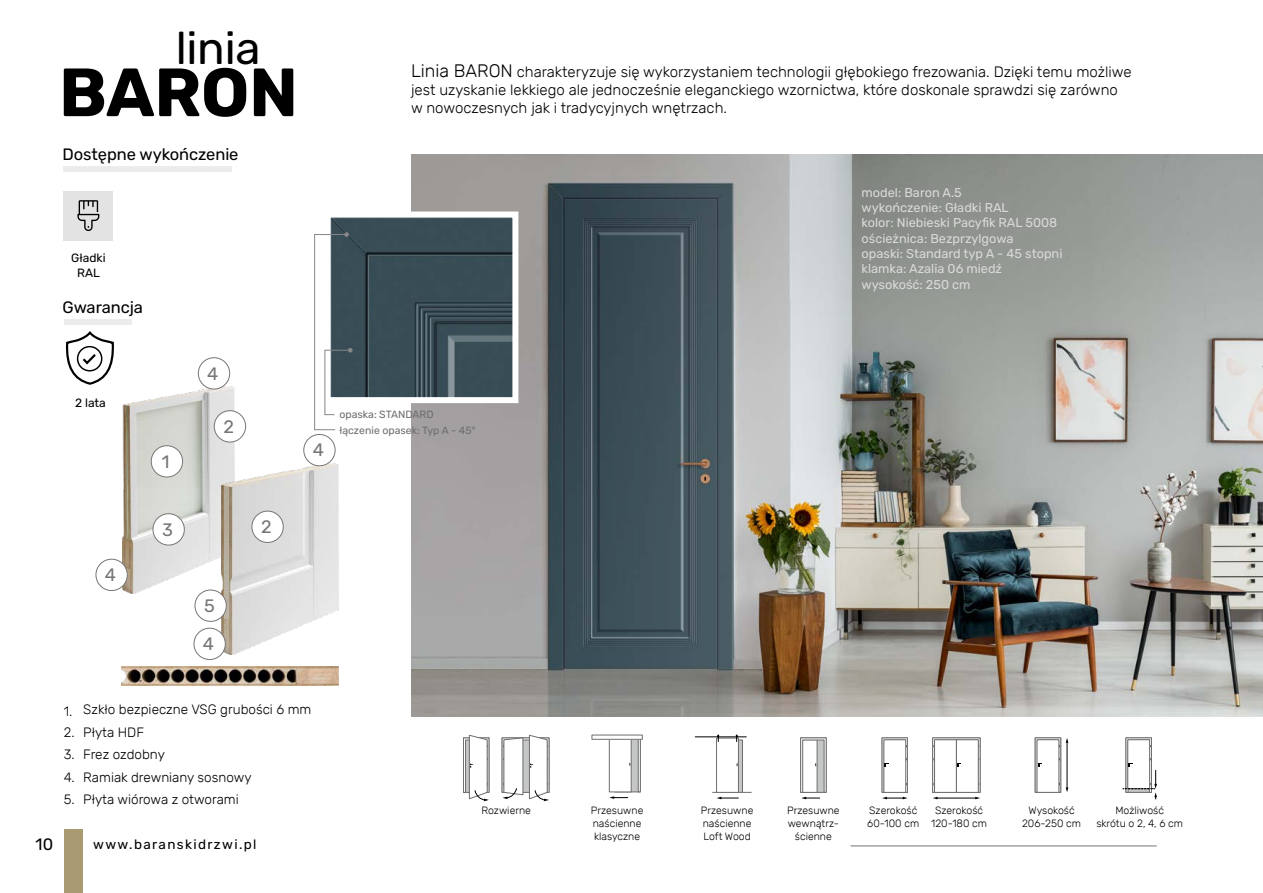
<style>
.page{position:relative;width:1263px;height:893px;background:#fff}
.page>*{position:absolute;margin:0;border:0;box-sizing:border-box;transform-origin:0 0}
.t1{font:700 68.1px "Rubik";letter-spacing:-.005em;color:#000}
.t2{font:45.6px "Rubik";letter-spacing:-.005em;color:#000}
.t3{font:18px "Rubik";color:#767675}
.t4{font:16.5px "Rubik";letter-spacing:-.005em;color:#000}
.t5{font:300 15px/18px "Rubik";color:#000}
.t6{font:300 13.5px "Rubik";color:#000}
.t7{font:13.5px "Rubik";letter-spacing:.1em;color:#000}
.t8{font:12.75px/15.3px "Rubik";color:#d9dada}
.t9{font:12px/14.4px "Rubik";color:#000;text-align:center}
.t10{font:300 10.5px/12.6px "Rubik";color:#000;text-align:center}
.t11{font:10.5px/16.5px "Rubik";color:#6e6e6e}
.s1{font-size:18px}
</style>
<div class="page">
<div style="left:64px;top:829px;width:19px;height:64px;background:#a99a72"></div>
<hr style="left:850px;top:845px;width:307px;height:1px;background:#818586">
<svg style="left:463px;top:735px;width:26px;height:66px"></svg>
<svg style="left:502px;top:735px;width:47px;height:66px"></svg>
<div style="left:721px;top:740px;width:22px;height:53px;background:#c5c6c6;border:1px solid #6e6e6e"></div>
<div style="left:716px;top:738px;width:23px;height:55px;background:#fff;border:1px solid #6e6e6e"></div>
<svg style="left:713px;top:792px;width:38px;height:7px"></svg>
<hr style="left:695px;top:736px;width:51px;height:1px;background:#000">
<svg style="left:717px;top:735px;width:2px;height:7px"></svg>
<svg style="left:800px;top:737px;width:26px;height:62px"></svg>
<svg style="left:1035px;top:737px;width:33px;height:56px"></svg>
<svg style="left:1123px;top:737px;width:34px;height:62px"></svg>
<img style="left:411px;top:154px;width:852px;height:562px">
<div style="left:64px;top:166px;width:168px;height:6px;background:#ececec"></div>
<div style="left:64px;top:319px;width:67px;height:6px;background:#ececec"></div>
<div style="left:64px;top:191px;width:49px;height:49px;background:#e3e3e3"></div>
<svg style="left:77px;top:200px;width:22px;height:31px"></svg>
<svg style="left:65px;top:331px;width:49px;height:54px"></svg>
<div style="left:614px;top:737px;width:27px;height:55px;background:#c5c6c6;border:1px solid #6e6e6e"></div>
<div style="left:609px;top:739px;width:23px;height:53px;background:#fff;border:1px solid #6e6e6e"></div>
<svg style="left:637px;top:740px;width:4px;height:53px"></svg>
<hr style="left:592px;top:735px;width:50px;height:4px;background:#fff">
<div style="left:591px;top:735px;width:52px;height:5px;border:1px solid #6e6e6e"></div>
<svg style="left:609px;top:796px;width:19px;height:3px"></svg>
<svg style="left:882px;top:737px;width:26px;height:62px"></svg>
<svg style="left:932px;top:737px;width:48px;height:62px"></svg>
<img style="left:123px;top:386px;width:111px;height:207px">
<img style="left:221px;top:463px;width:117px;height:191px">
<div style="left:151px;top:446px;width:32px;height:31px;background:#fff;border-radius:50%"></div>
<div style="left:151px;top:445px;width:32px;height:32px;border:1px solid #767675;border-radius:50%"></div>
<div style="left:252px;top:511px;width:31px;height:31px;background:#fff;border-radius:50%"></div>
<div style="left:252px;top:511px;width:32px;height:32px;border:1px solid #767675;border-radius:50%"></div>
<div style="left:214px;top:411px;width:32px;height:31px;background:#fff;border-radius:50%"></div>
<div style="left:214px;top:410px;width:32px;height:32px;border:1px solid #767675;border-radius:50%"></div>
<div style="left:153px;top:514px;width:31px;height:31px;background:#fff;border-radius:50%"></div>
<div style="left:153px;top:513px;width:32px;height:32px;border:1px solid #767675;border-radius:50%"></div>
<div style="left:194px;top:628px;width:31px;height:31px;background:#fff;border-radius:50%"></div>
<div style="left:194px;top:628px;width:32px;height:32px;border:1px solid #767675;border-radius:50%"></div>
<div style="left:304px;top:434px;width:31px;height:32px;background:#fff;border-radius:50%"></div>
<div style="left:303px;top:434px;width:32px;height:32px;border:1px solid #767675;border-radius:50%"></div>
<div style="left:96px;top:559px;width:31px;height:31px;background:#fff;border-radius:50%"></div>
<div style="left:96px;top:559px;width:32px;height:32px;border:1px solid #767675;border-radius:50%"></div>
<div style="left:195px;top:590px;width:31px;height:31px;background:#fff;border-radius:50%"></div>
<div style="left:195px;top:590px;width:32px;height:32px;border:1px solid #767675;border-radius:50%"></div>
<div style="left:198px;top:358px;width:32px;height:31px;background:#fff;border-radius:50%"></div>
<div style="left:198px;top:357px;width:32px;height:32px;border:1px solid #767675;border-radius:50%"></div>
<svg style="left:314px;top:208px;width:207px;height:222px"></svg>
<img style="left:122px;top:666px;width:216px;height:19px">
<h2 class="t2" style="left:176px;top:23px;width:86px">linia</h2>
<h1 class="t1" style="left:59px;top:53px;width:241px">BARON</h1>
<p class="t4" style="left:63px;top:145px;width:177px">Dostępne wykończenie</p>
<p class="t9" style="left:71px;top:251px;width:36px">Gładki<br>RAL</p>
<p class="t4" style="left:63px;top:298px;width:82px">Gwarancja</p>
<p class="t5" style="left:411px;top:63px;width:722px"><span class="s1">Linia BARON</span> charakteryzuje się wykorzystaniem technologii głębokiego frezowania. Dzięki temu możliwe jest uzyskanie lekkiego ale jednocześnie eleganckiego wzornictwa, które doskonale sprawdzi się zarówno w nowoczesnych jak i tradycyjnych wnętrzach.</p>
<p class="t8" style="left:861px;top:185px;width:202px">model: Baron A.5<br>wykończenie: Gładki RAL<br>kolor: Niebieski Pacyfik RAL 5008 ościeżnica: Bezprzylgowa<br>opaski: Standard typ A - 45 stopni klamka: Azalia 06 miedź wysokość: 250 cm</p>
<p class="t9" style="left:75px;top:396px;width:32px">2 lata</p>
<p class="t3" style="left:162px;top:451px;width:9px">1</p>
<p class="t3" style="left:207px;top:363px;width:13px">4</p>
<p class="t3" style="left:223px;top:416px;width:12px">2</p>
<p class="t3" style="left:313px;top:440px;width:13px">4</p>
<p class="t11" style="left:339px;top:406px;width:138px">opaska: STANDARD łączenie opasek: Typ A - 45°</p>
<p class="t3" style="left:105px;top:565px;width:13px">4</p>
<p class="t3" style="left:162px;top:519px;width:12px">3</p>
<p class="t3" style="left:204px;top:595px;width:12px">5</p>
<p class="t3" style="left:203px;top:634px;width:13px">4</p>
<p class="t3" style="left:261px;top:516px;width:12px">2</p>
<p class="t6" style="left:64px;top:702px;width:249px">1. Szkło bezpieczne VSG grubości 6 mm</p>
<p class="t6" style="left:64px;top:725px;width:82px">2. Płyta HDF</p>
<p class="t6" style="left:64px;top:747px;width:103px">3. Frez ozdobny</p>
<p class="t6" style="left:64px;top:770px;width:189px">4. Ramiak drewniany sosnowy</p>
<p class="t6" style="left:64px;top:792px;width:176px">5. Płyta wiórowa z otworami</p>
<p class="t4" style="left:36px;top:834px;width:19px">10</p>
<p class="t7" style="left:93px;top:837px;width:165px">www.baranskidrzwi.pl</p>
<p class="t10" style="left:481px;top:805px;width:51px">Rozwierne</p>
<p class="t10" style="left:591px;top:805px;width:54px;text-align:left">Przesuwne naścienne klasyczne</p>
<p class="t10" style="left:701px;top:805px;width:54px;text-align:left">Przesuwne naścienne<br>Loft Wood</p>
<p class="t10" style="left:787px;top:805px;width:54px">Przesuwne wewnątrz&shy;ścienne</p>
<p class="t10" style="left:1096px;top:805px;width:88px">Możliwość<br>skrótu o 2, 4, 6 cm</p>
<p class="t10" style="left:867px;top:805px;width:53px;text-align:left">Szerokość<br>60-100 cm</p>
<p class="t10" style="left:931px;top:805px;width:57px">Szerokość<br>120-180 cm</p>
<p class="t10" style="left:1022px;top:805px;width:61px">Wysokość<br>206-250 cm</p>
</div>
